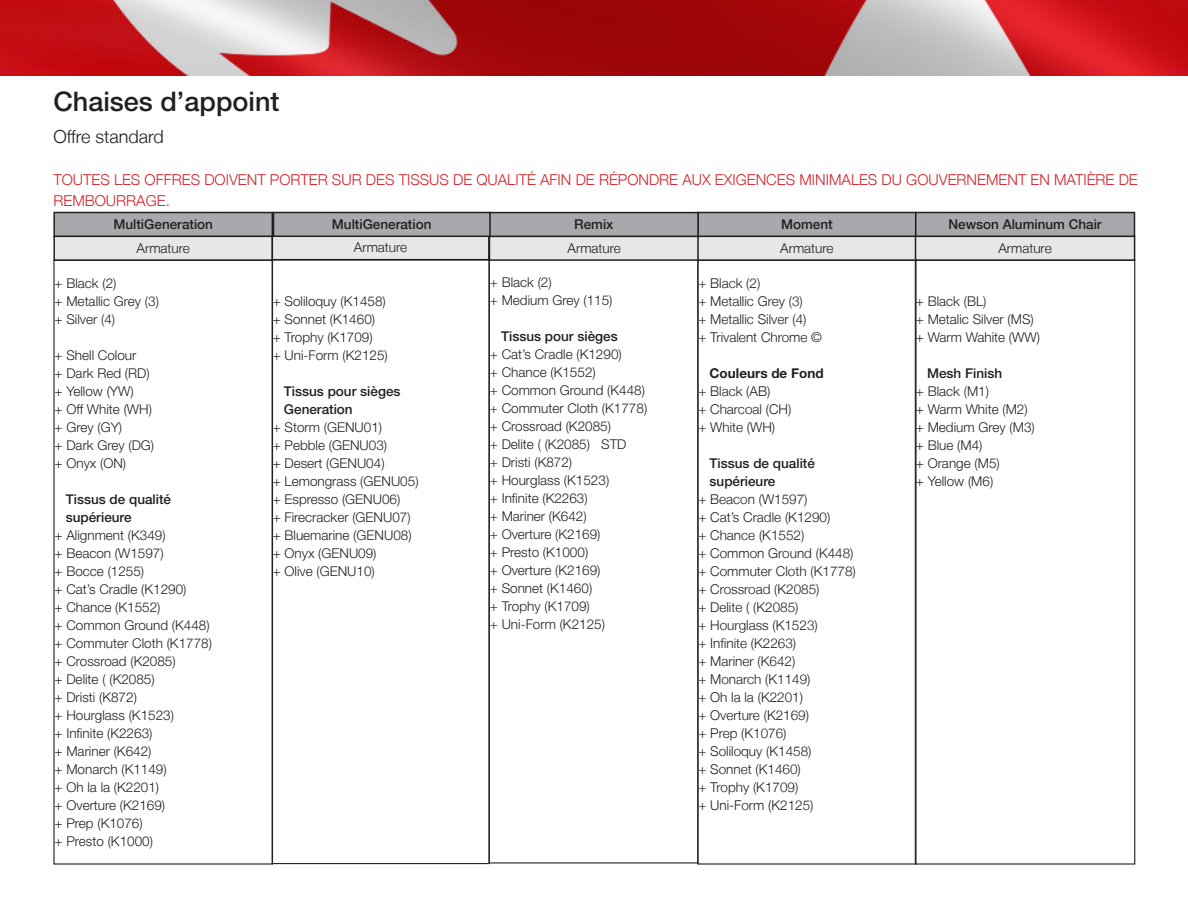
<style>
.page{position:relative;width:1188px;height:918px;background:#fff}
.page>*{position:absolute;margin:0;border:0;box-sizing:border-box;transform-origin:0 0}
.TOC_11pt_Black{font:500 27px "Helvetica Neue LT Std";color:#231f20}
.t1{font:300 18px "Helvetica Neue LT";color:#231f20}
.t2{font:300 15px/21px "Helvetica Neue LT";color:#d1232a}
.t3{font:300 13.5px/18px "Helvetica Neue LT Std";color:#231f20}
.t4{font:300 13.5px "Helvetica Neue LT";color:#231f20}
.t5{font:500 13.5px/18px "Helvetica Neue LT Std";color:#231f20}
.t6{font:500 13.5px "Helvetica Neue LT";color:#231f20}
.t7{font:700 13.5px "Helvetica Neue LT Std";color:#231f20}
.s1{font-family:"Helvetica Neue LT"}
</style>
<div class="page">
<img style="left:0;top:0;width:1188px;height:76px">
<div style="left:54px;top:236px;width:218px;height:24px;background:#e6e7e9"></div>
<div style="left:53px;top:236px;width:220px;height:25px;border:2px solid #231f20"></div>
<div style="left:489px;top:236px;width:210px;height:24px;background:#e6e7e9"></div>
<div style="left:489px;top:236px;width:211px;height:25px;border:2px solid #231f20"></div>
<div style="left:698px;top:236px;width:218px;height:24px;background:#e6e7e9"></div>
<div style="left:697px;top:236px;width:220px;height:25px;border:2px solid #231f20"></div>
<div style="left:54px;top:213px;width:218px;height:23px;background:#a8a9ad"></div>
<div style="left:53px;top:212px;width:220px;height:25px;border:2px solid #231f20"></div>
<div style="left:489px;top:213px;width:209px;height:23px;background:#a8a9ad"></div>
<div style="left:489px;top:212px;width:210px;height:25px;border:2px solid #231f20"></div>
<div style="left:698px;top:213px;width:218px;height:23px;background:#a8a9ad"></div>
<div style="left:697px;top:212px;width:219px;height:25px;border:2px solid #231f20"></div>
<div style="left:915px;top:260px;width:220px;height:605px;border:1px solid #231f20"></div>
<div style="left:916px;top:236px;width:219px;height:24px;background:#e6e7e9"></div>
<div style="left:915px;top:236px;width:220px;height:25px;border:2px solid #231f20"></div>
<div style="left:916px;top:213px;width:218px;height:23px;background:#a8a9ad"></div>
<div style="left:915px;top:212px;width:220px;height:25px;border:2px solid #231f20"></div>
<div style="left:272px;top:259px;width:218px;height:605px;border:1px solid #231f20"></div>
<div style="left:272px;top:236px;width:217px;height:24px;background:#e6e7e9"></div>
<div style="left:272px;top:235px;width:218px;height:25px;border:2px solid #231f20"></div>
<div style="left:273px;top:213px;width:217px;height:23px;background:#a8a9ad"></div>
<div style="left:273px;top:212px;width:218px;height:25px;border:2px solid #231f20"></div>
<p class="TOC_11pt_Black" style="left:53px;top:85px;width:228px">Chaises d’appoint</p>
<p class="t1" style="left:53px;top:126px;width:112px">Offre standard</p>
<p class="t2" style="left:53px;top:169px;width:1086px">TOUTES LES OFFRES DOIVENT PORTER SUR DES TISSUS DE QUALITÉ AFIN DE RÉPONDRE AUX EXIGENCES MINIMALES DU GOUVERNEMENT EN MATIÈRE DE<br>REMBOURRAGE.</p>
<p class="t6" style="left:113px;top:216px;width:101px">MultiGeneration</p>
<p class="t6" style="left:574px;top:216px;width:41px">Remix</p>
<p class="t6" style="left:781px;top:216px;width:53px">Moment</p>
<p class="t6" style="left:332px;top:216px;width:101px">MultiGeneration</p>
<p class="t4" style="left:354px;top:239px;width:55px">Armature</p>
<p class="t4" style="left:137px;top:240px;width:55px">Armature</p>
<p class="t4" style="left:568px;top:240px;width:55px">Armature</p>
<p class="t4" style="left:780px;top:240px;width:55px">Armature</p>
<p class="t3" style="left:55px;top:274px;width:63px">+ Black (2)</p>
<p class="t3" style="left:55px;top:292px;width:106px">+ Metallic Grey (3)</p>
<p class="t3" style="left:55px;top:310px;width:62px">+ Silver (4)</p>
<p class="t3" style="left:55px;top:346px;width:83px">+ Shell Colour</p>
<p class="t3" style="left:55px;top:364px;width:97px">+ Dark Red (RD)</p>
<p class="t3" style="left:55px;top:382px;width:81px">+ Yellow (YW)</p>
<p class="t3" style="left:55px;top:400px;width:99px">+ Off White (WH)</p>
<p class="t3" style="left:55px;top:418px;width:69px">+ Grey (GY)</p>
<p class="t3" style="left:55px;top:436px;width:101px">+ Dark Grey (DG)</p>
<p class="t3" style="left:55px;top:454px;width:73px">+ Onyx (ON)</p>
<p class="t5" style="left:66px;top:491px;width:107px">Tissus de qualité supérieure</p>
<p class="t3" style="left:55px;top:526px;width:113px">+ Alignment (K349)</p>
<p class="t3" style="left:55px;top:544px;width:111px">+ Beacon (W1597)</p>
<p class="t3" style="left:55px;top:562px;width:91px">+ Bocce (1255)</p>
<p class="t3" style="left:55px;top:580px;width:133px">+ Cat’s Cradle (K1290)</p>
<p class="t3" style="left:55px;top:598px;width:107px">+ Chance (K1552)</p>
<p class="t3" style="left:55px;top:616px;width:157px">+ Common Ground (K448)</p>
<p class="t3" style="left:55px;top:634px;width:159px">+ Commuter Cloth (K1778)</p>
<p class="t3" style="left:55px;top:652px;width:123px">+ Crossroad (K2085)</p>
<p class="t3" style="left:55px;top:670px;width:102px">+ Delite ( (K2085)</p>
<p class="t3" style="left:55px;top:688px;width:84px">+ Dristi (K872)</p>
<p class="t3" style="left:55px;top:706px;width:121px">+ Hourglass (K1523)</p>
<p class="t3" style="left:55px;top:724px;width:99px">+ Infinite (K2263)</p>
<p class="t3" style="left:55px;top:742px;width:98px">+ Mariner (K642)</p>
<p class="t3" style="left:55px;top:760px;width:114px">+ Monarch (K1149)</p>
<p class="t3" style="left:55px;top:778px;width:106px">+ Oh la la (K2201)</p>
<p class="t3" style="left:55px;top:796px;width:112px">+ Overture (K2169)</p>
<p class="t3" style="left:55px;top:814px;width:90px">+ Prep (K1076)</p>
<p class="t3" style="left:55px;top:832px;width:100px">+ Presto (K1000)</p>
<p class="t3" style="left:273px;top:292px;width:115px">+ Soliloquy (K1458)</p>
<p class="t3" style="left:273px;top:310px;width:104px">+ Sonnet (K1460)</p>
<p class="t3" style="left:273px;top:328px;width:101px">+ Trophy (K1709)</p>
<p class="t3" style="left:273px;top:346px;width:117px">+ Uni-Form (K2125)</p>
<p class="t5" style="left:284px;top:382px;width:118px">Tissus pour sièges</p>
<p class="t5" style="left:284px;top:400px;width:70px">Generation</p>
<p class="t3" style="left:273px;top:418px;width:111px">+ Storm (GENU01)</p>
<p class="t3" style="left:273px;top:436px;width:116px">+ Pebble (GENU03)</p>
<p class="t3" style="left:273px;top:454px;width:113px">+ Desert (GENU04)</p>
<p class="t3" style="left:273px;top:472px;width:147px">+ Lemongrass (GENU05)</p>
<p class="t3" style="left:273px;top:490px;width:129px">+ Espresso (GENU06)</p>
<p class="t3" style="left:273px;top:508px;width:139px">+ Firecracker (GENU07)</p>
<p class="t3" style="left:273px;top:526px;width:140px">+ Bluemarine (GENU08)</p>
<p class="t3" style="left:273px;top:544px;width:105px">+ Onyx (GENU09) + Olive (GENU10)</p>
<p class="t3" style="left:490px;top:273px;width:63px"><span class="s1">+</span> Black (2)</p>
<p class="t3" style="left:490px;top:291px;width:124px"><span class="s1">+</span> Medium Grey (115)</p>
<p class="t5" style="left:501px;top:327px;width:118px">Tissus pour sièges</p>
<p class="t3" style="left:490px;top:345px;width:133px"><span class="s1">+</span> Cat’s Cradle (K1290)</p>
<p class="t3" style="left:490px;top:363px;width:107px"><span class="s1">+</span> Chance (K1552)</p>
<p class="t3" style="left:490px;top:381px;width:157px"><span class="s1">+</span> Common Ground (K448)</p>
<p class="t3" style="left:490px;top:399px;width:159px"><span class="s1">+</span> Commuter Cloth (K1778)</p>
<p class="t3" style="left:490px;top:417px;width:123px"><span class="s1">+</span> Crossroad (K2085)</p>
<p class="t3" style="left:490px;top:435px;width:138px"><span class="s1">+</span> Delite ( (K2085) STD</p>
<p class="t3" style="left:490px;top:453px;width:84px"><span class="s1">+</span> Dristi (K872)</p>
<p class="t3" style="left:490px;top:471px;width:121px"><span class="s1">+</span> Hourglass (K1523)</p>
<p class="t3" style="left:490px;top:489px;width:99px"><span class="s1">+</span> Infinite (K2263)</p>
<p class="t3" style="left:490px;top:507px;width:98px"><span class="s1">+</span> Mariner (K642)</p>
<p class="t3" style="left:490px;top:525px;width:112px"><span class="s1">+</span> Overture (K2169)</p>
<p class="t3" style="left:490px;top:543px;width:100px"><span class="s1">+</span> Presto (K1000)</p>
<p class="t3" style="left:490px;top:561px;width:112px"><span class="s1">+</span> Overture (K2169)</p>
<p class="t3" style="left:490px;top:579px;width:104px"><span class="s1">+</span> Sonnet (K1460)</p>
<p class="t3" style="left:490px;top:597px;width:101px"><span class="s1">+</span> Trophy (K1709)</p>
<p class="t3" style="left:490px;top:615px;width:117px"><span class="s1">+</span> Uni-Form (K2125)</p>
<p class="t4" style="left:698px;top:275px;width:63px">+ Black (2)</p>
<p class="t4" style="left:698px;top:293px;width:106px">+ Metallic Grey (3)</p>
<p class="t4" style="left:698px;top:311px;width:110px">+ Metallic Silver (4)</p>
<p class="t4" style="left:698px;top:329px;width:125px">+ Trivalent Chrome ©</p>
<p class="t7" style="left:710px;top:365px;width:116px">Couleurs de Fond</p>
<p class="t4" style="left:698px;top:383px;width:73px">+ Black (AB)</p>
<p class="t4" style="left:698px;top:401px;width:94px">+ Charcoal (CH)</p>
<p class="t4" style="left:698px;top:419px;width:78px">+ White (WH)</p>
<p class="t5" style="left:710px;top:455px;width:107px">Tissus de qualité supérieure</p>
<p class="t4" style="left:698px;top:491px;width:111px">+ Beacon (W1597)</p>
<p class="t4" style="left:698px;top:509px;width:133px">+ Cat’s Cradle (K1290)</p>
<p class="t4" style="left:698px;top:527px;width:107px">+ Chance (K1552)</p>
<p class="t4" style="left:698px;top:545px;width:157px">+ Common Ground (K448)</p>
<p class="t4" style="left:698px;top:563px;width:159px">+ Commuter Cloth (K1778)</p>
<p class="t4" style="left:698px;top:581px;width:123px">+ Crossroad (K2085)</p>
<p class="t4" style="left:698px;top:599px;width:102px">+ Delite ( (K2085)</p>
<p class="t4" style="left:698px;top:617px;width:121px">+ Hourglass (K1523)</p>
<p class="t4" style="left:698px;top:635px;width:99px">+ Infinite (K2263)</p>
<p class="t4" style="left:698px;top:653px;width:98px">+ Mariner (K642)</p>
<p class="t4" style="left:698px;top:671px;width:114px">+ Monarch (K1149)</p>
<p class="t4" style="left:698px;top:689px;width:106px">+ Oh la la (K2201)</p>
<p class="t4" style="left:698px;top:707px;width:112px">+ Overture (K2169)</p>
<p class="t4" style="left:698px;top:725px;width:90px">+ Prep (K1076)</p>
<p class="t4" style="left:698px;top:743px;width:115px">+ Soliloquy (K1458)</p>
<p class="t4" style="left:698px;top:761px;width:104px">+ Sonnet (K1460)</p>
<p class="t4" style="left:698px;top:779px;width:101px">+ Trophy (K1709)</p>
<p class="t4" style="left:698px;top:797px;width:117px">+ Uni-Form (K2125)</p>
<p class="t6" style="left:948px;top:216px;width:155px">Newson Aluminum Chair</p>
<p class="t4" style="left:998px;top:240px;width:55px">Armature</p>
<p class="t3" style="left:916px;top:292px;width:72px">+ Black (BL)</p>
<p class="t3" style="left:916px;top:310px;width:119px">+ Metalic Silver (MS)</p>
<p class="t3" style="left:916px;top:328px;width:126px">+ Warm Wahite (WW)</p>
<p class="t5" style="left:927px;top:365px;width:77px">Mesh Finish</p>
<p class="t3" style="left:916px;top:382px;width:75px">+ Black (M1)</p>
<p class="t3" style="left:916px;top:400px;width:113px">+ Warm White (M2)</p>
<p class="t3" style="left:916px;top:418px;width:120px">+ Medium Grey (M3)</p>
<p class="t3" style="left:916px;top:436px;width:68px">+ Blue (M4)</p>
<p class="t3" style="left:916px;top:454px;width:85px">+ Orange (M5)</p>
<p class="t3" style="left:916px;top:472px;width:79px">+ Yellow (M6)</p>
</div>
